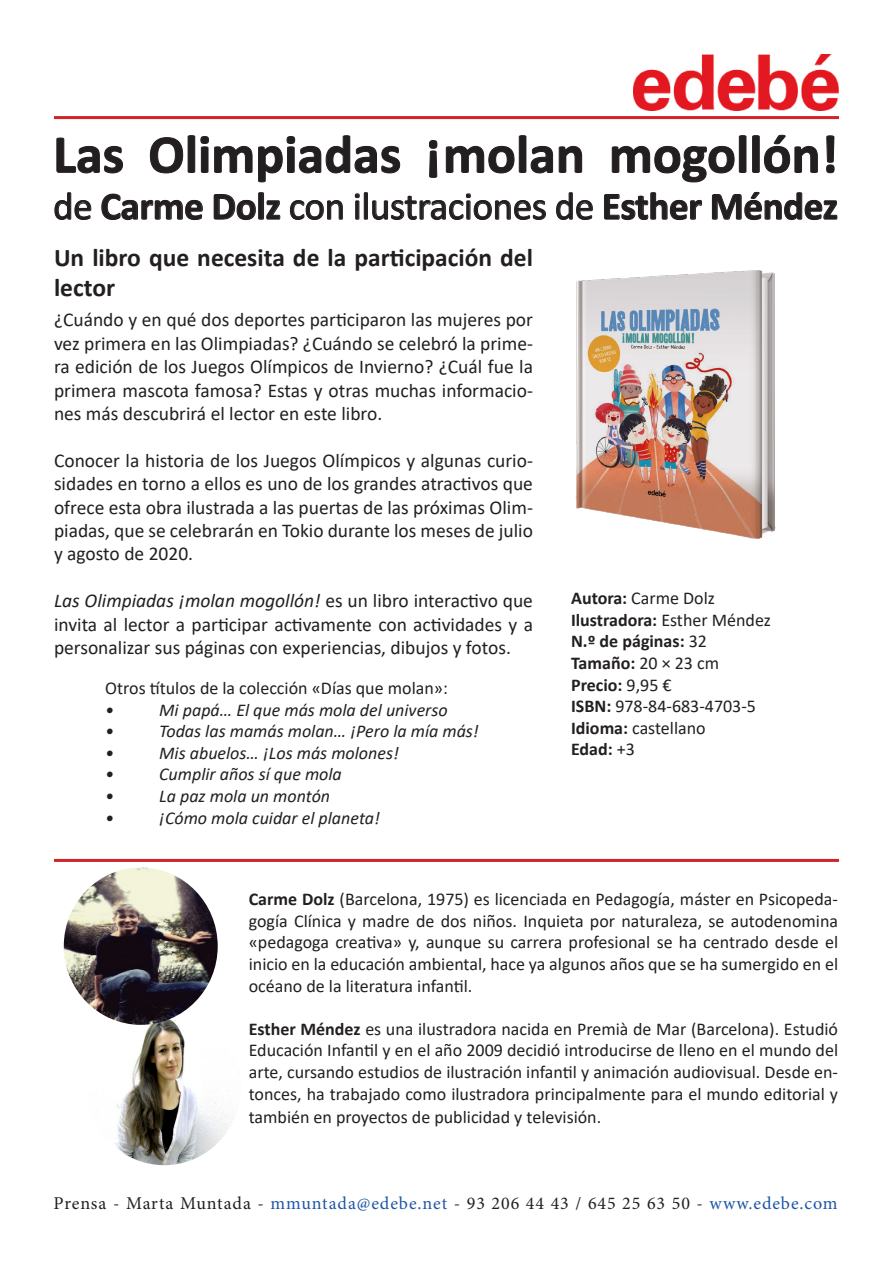
<style>
.page{position:relative;width:893px;height:1263px;background:#fff}
.page>*{position:absolute;margin:0;border:0;box-sizing:border-box;transform-origin:0 0}
.t1{font:700 54px "Calibri";color:#231f20}
.t2{font:700 39px "Calibri";letter-spacing:-.01em;color:#231f20}
.t3{font:700 25.5px/30.6px "Calibri";color:#231f20}
.t4{font:19.5px/23.4px "Calibri";color:#231f20;text-align:justify}
.t5{font:18px/21.6px "Calibri";color:#231f20;text-align:justify}
.t6{font:italic 18px "Calibri";color:#231f20}
.t7{font:18px "Minion Pro";letter-spacing:.05em;color:#231f20}
.t8{font:700 18px "Calibri";color:#231f20}
.s1{font-weight:400}
.s2{font-style:italic}
.s3{font-weight:700}
.s4{color:#2056a6}
.s5{color:#1c56a6}
</style>
<div class="page">
<img style="left:634px;top:54px;width:205px;height:57px">
<hr style="left:54px;top:116px;width:785px;height:3px;background:#d1232a">
<svg style="left:56px;top:137px;width:67px;height:37px"></svg>
<svg style="left:150px;top:135px;width:250px;height:48px"></svg>
<svg style="left:429px;top:140px;width:9px;height:38px"></svg>
<svg style="left:446px;top:135px;width:136px;height:39px"></svg>
<svg style="left:611px;top:135px;width:207px;height:48px"></svg>
<svg style="left:826px;top:135px;width:9px;height:38px"></svg>
<svg style="left:54px;top:192px;width:38px;height:28px"></svg>
<svg style="left:101px;top:193px;width:102px;height:27px"></svg>
<svg style="left:213px;top:192px;width:68px;height:28px"></svg>
<svg style="left:290px;top:200px;width:53px;height:20px"></svg>
<svg style="left:355px;top:192px;width:191px;height:28px"></svg>
<svg style="left:556px;top:192px;width:37px;height:28px"></svg>
<svg style="left:604px;top:192px;width:98px;height:28px"></svg>
<svg style="left:712px;top:192px;width:126px;height:28px"></svg>
<hr style="left:54px;top:859px;width:785px;height:3px;background:#d1232a">
<img style="left:114px;top:1025px;width:120px;height:140px">
<img style="left:575px;top:271px;width:201px;height:268px">
<img style="left:64px;top:867px;width:154px;height:158px">
<p class="t1" style="left:53px;top:116px;width:787px">Las Olimpiadas ¡molan mogollón!</p>
<p class="t2" style="left:53px;top:179px;width:786px"><span class="s1">de</span> Carme Dolz <span class="s1">con ilustraciones de</span> Esther Méndez</p>
<p class="t3" style="left:54px;top:242px;width:481px">Un libro que necesita de la participación del lector</p>
<p class="t4" style="left:54px;top:308px;width:480px">¿Cuándo y en qué dos deportes participaron las mujeres por vez primera en las Olimpiadas? ¿Cuándo se celebró la prime&shy;ra edición de los Juegos Olímpicos de Invierno? ¿Cuál fue la primera mascota famosa? Estas y otras muchas informacio&shy;nes más descubrirá el lector en este libro.</p>
<p class="t4" style="left:54px;top:448px;width:480px">Conocer la historia de los Juegos Olímpicos y algunas curio&shy;sidades en torno a ellos es uno de los grandes atractivos que ofrece esta obra ilustrada a las puertas de las próximas Olim&shy;piadas, que se celebrarán en Tokio durante los meses de julio y agosto de 2020.</p>
<p class="t4" style="left:54px;top:588px;width:480px"><span class="s2">Las Olimpiadas ¡molan mogollón!</span> es un libro interactivo que invita al lector a participar activamente con actividades y a personalizar sus páginas con experiencias, dibujos y fotos.</p>
<p class="t5" style="left:571px;top:587px;width:145px"><span class="s3">Autora:</span> Carme Dolz</p>
<p class="t8" style="left:571px;top:607px;width:201px">Ilustradora: <span class="s1">Esther Méndez</span></p>
<p class="t8" style="left:571px;top:629px;width:137px">N.º de páginas: <span class="s1">32</span></p>
<p class="t8" style="left:571px;top:650px;width:150px">Tamaño: <span class="s1">20 × 23 cm</span></p>
<p class="t8" style="left:571px;top:672px;width:102px">Precio: <span class="s1">9,95 €</span></p>
<p class="t5" style="left:571px;top:695px;width:186px"><span class="s3">ISBN:</span> 978-84-683-4703-5</p>
<p class="t5" style="left:571px;top:716px;width:136px"><span class="s3">Idioma:</span> castellano</p>
<p class="t8" style="left:571px;top:737px;width:65px">Edad: <span class="s1">+3</span></p>
<p class="t5" style="left:105px;top:677px;width:344px">Otros títulos de la colección «Días que molan»:</p>
<p class="t6" style="left:105px;top:697px;width:10px">•</p>
<p class="t6" style="left:159px;top:697px;width:290px">Mi papá… El que más mola del universo</p>
<p class="t6" style="left:105px;top:719px;width:10px">•</p>
<p class="t6" style="left:159px;top:719px;width:321px">Todas las mamás molan… ¡Pero la mía más!</p>
<p class="t6" style="left:105px;top:740px;width:10px">•</p>
<p class="t6" style="left:159px;top:740px;width:241px">Mis abuelos… ¡Los más molones!</p>
<p class="t6" style="left:105px;top:762px;width:10px">•</p>
<p class="t6" style="left:159px;top:762px;width:184px">Cumplir años sí que mola</p>
<p class="t6" style="left:105px;top:783px;width:10px">•</p>
<p class="t6" style="left:159px;top:783px;width:172px">La paz mola un montón</p>
<p class="t6" style="left:105px;top:805px;width:10px">•</p>
<p class="t6" style="left:159px;top:805px;width:222px">¡Cómo mola cuidar el planeta!</p>
<p class="t5" style="left:249px;top:888px;width:591px"><span class="s3">Carme Dolz</span> (Barcelona, 1975) es licenciada en Pedagogía, máster en Psicopeda&shy;gogía Clínica y madre de dos niños. Inquieta por naturaleza, se autodenomina «pedagoga creativa» y, aunque su carrera profesional se ha centrado desde el inicio en la educación ambiental, hace ya algunos años que se ha sumergido en el océano de la literatura infantil.</p>
<p class="t5" style="left:249px;top:1017px;width:591px"><span class="s3">Esther Méndez</span> es una ilustradora nacida en Premià de Mar (Barcelona). Estudió Educación Infantil y en el año 2009 decidió introducirse de lleno en el mundo del arte, cursando estudios de ilustración infantil y animación audiovisual. Desde en&shy;tonces, ha trabajado como ilustradora principalmente para el mundo editorial y</p>
<p class="t5" style="left:249px;top:1106px;width:354px">también en proyectos de publicidad y televisión.</p>
<p class="t7" style="left:54px;top:1191px;width:786px">Prensa - Marta Muntada - <span class="s4">mmuntada@edebe.net</span> - 93 206 44 43 / 645 25 63 50 - <span class="s5">www.edebe.com</span></p>
</div>
